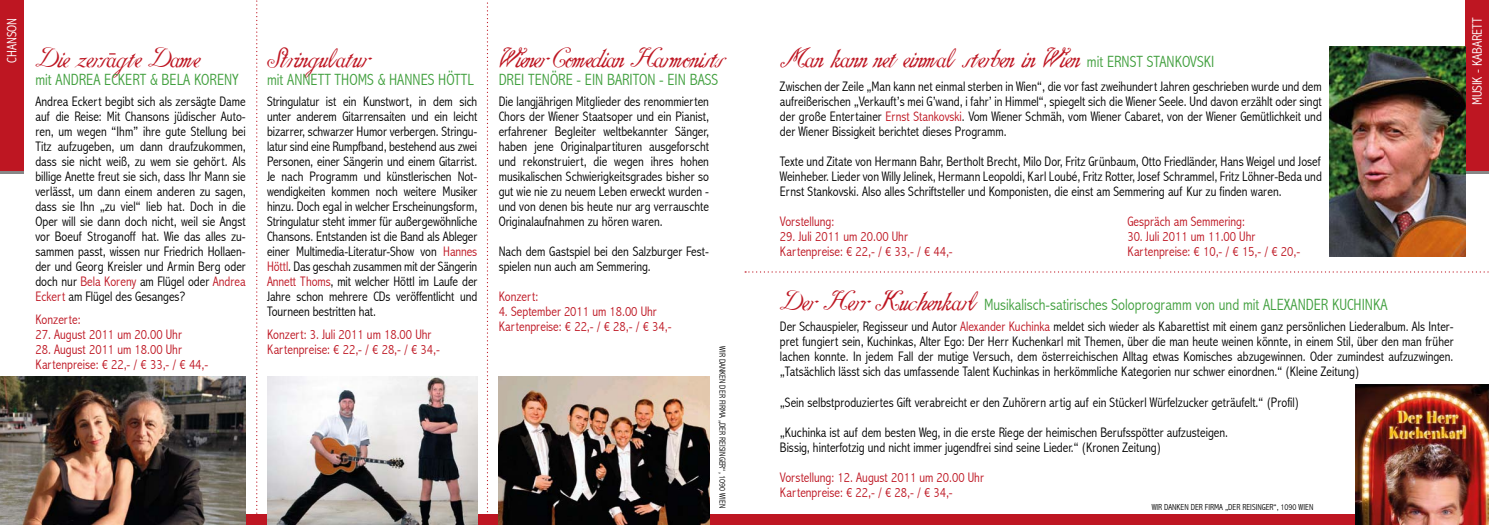
<style>
.page{position:relative;width:1489px;height:525px;background:#fff}
.page>*{position:absolute;margin:0;border:0;box-sizing:border-box;transform-origin:0 0}
.t1{font:30px "Daresiel Demo";letter-spacing:-.005em;color:#be1622}
.t2{font:30px "Daresiel Demo";letter-spacing:-.025em;color:#be1622}
.t3{font:300 condensed 16.25px "Abadi";color:#42a03f}
.t4{font:300 condensed 13.75px/15px "Abadi";color:#000;text-align:justify}
.t5{font:300 condensed 13.75px/15px "Abadi";color:#be1622}
.t6{font:300 condensed 13.75px "Abadi";color:#fff}
.t7{font:300 condensed 8.75px "Abadi";color:#000}
.s1{font-family:"Abadi";font-weight:300;font-stretch:condensed;font-size:16.25px;color:#42a03f}
.s2{color:#be1622}
.s3{font-family:"Daresiel Demo";font-weight:400;font-stretch:normal;font-size:30px;color:#be1622}
</style>
<div class="page">
<div style="left:744px;top:514px;width:637px;height:10px;background:#be1622"></div>
<div style="left:0;top:514px;width:744px;height:10px;background:#be1622"></div>
<svg style="left:256px;top:0;width:2px;height:525px"></svg>
<svg style="left:487px;top:2px;width:1px;height:523px"></svg>
<svg style="left:0;top:170px;width:24px;height:4px"></svg>
<div style="left:0;top:0;width:24px;height:170px;background:#be1622"></div>
<svg style="left:1464px;top:170px;width:24px;height:4px"></svg>
<div style="left:1464px;top:0;width:24px;height:170px;background:#be1622"></div>
<img style="left:498px;top:376px;width:211px;height:148px">
<img style="left:0;top:376px;width:246px;height:148px">
<img style="left:267px;top:376px;width:210px;height:148px">
<svg style="left:745px;top:271px;width:744px;height:1px"></svg>
<img style="left:1329px;top:46px;width:135px;height:210px">
<img style="left:1355px;top:384px;width:133px;height:140px">
<p class="t6" style="left:4px;top:63px;width:45px;rotate:-90deg">Chanson</p>
<p class="t6" style="left:1469px;top:105px;width:89px;rotate:-90deg">Musik - Kabarett</p>
<h1 class="t2" style="left:498px;top:43px;width:227px">Wiener Comedian Harmonists</h1>
<p class="t3" style="left:498px;top:70px;width:45px">Drei Tenöre</p>
<p class="t3" style="left:576px;top:70px;width:47px">- ein Bariton</p>
<p class="t3" style="left:659px;top:70px;width:47px">- ein Bass</p>
<h1 class="t1" style="left:780px;top:43px;width:436px">Man kann net einmal sterben in Wien <span class="s1">mit ERNST STANKOVSKI</span></h1>
<h1 class="t1" style="left:267px;top:43px;width:104px">Stringulatur</h1>
<h1 class="t1" style="left:35px;top:43px;width:166px">Die zersagte Dame</h1>
<p class="t3" style="left:35px;top:70px;width:36px">mit Andrea</p>
<p class="t3" style="left:104px;top:70px;width:15px">Eckert</p>
<p class="t3" style="left:150px;top:70px;width:60px">&amp; Bela Koreny</p>
<p class="t3" style="left:267px;top:70px;width:208px">mit ANNETT THOMS &amp; HANNES HÖTTL</p>
<p class="t4" style="left:780px;top:79px;width:543px">Zwischen der Zeile „Man kann net einmal sterben in Wien“, die vor fast zweihundert Jahren geschrieben wurde und dem aufreißerischen „Verkauft’s mei G’wand, i fahr’ in Himmel“, spiegelt sich die Wiener Seele. Und davon erzählt oder singt der große Entertainer <span class="s2">Ernst Stankovski</span>. Vom Wiener Schmäh, vom Wiener Cabaret, von der Wiener Gemütlichkeit und der Wiener Bissigkeit berichtet dieses Programm.</p>
<p class="t4" style="left:780px;top:154px;width:543px">Texte und Zitate von Hermann Bahr, Bertholt Brecht, Milo Dor, Fritz Grünbaum, Otto Friedländer, Hans Weigel und Josef Weinheber. Lieder von Willy Jelinek, Hermann Leopoldi, Karl Loubé, Fritz Rotter, Josef Schrammel, Fritz Löhner-Beda und Ernst Stankovski. Also alles Schriftsteller und Komponisten, die einst am Semmering auf Kur zu finden waren.</p>
<p class="t4" style="left:267px;top:94px;width:212px">Stringulatur ist ein Kunstwort, in dem sich unter anderem Gitarrensaiten und ein leicht bizarrer, schwarzer Humor verbergen. Stringu&shy;latur sind eine Rumpfband, bestehend aus zwei Personen, einer Sängerin und einem Gitarrist.<br>Je nach Programm und künstlerischen Not&shy;wendigkeiten kommen noch weitere Musiker hinzu. Doch egal in welcher Erscheinungsform, Stringulatur steht immer für außergewöhnliche Chansons. Entstanden ist die Band als Ableger einer Multimedia-Literatur-Show von <span class="s2">Hannes Höttl</span>. Das geschah zusammen mit der Sängerin <span class="s2">Annett Thoms</span>, mit welcher Höttl im Laufe der Jahre schon mehrere CDs veröffentlicht und Tourneen bestritten hat.</p>
<p class="t5" style="left:267px;top:326px;width:174px">Konzert: 3. Juli 2011 um 18.00 Uhr<br>Kartenpreise: € 22,- / € 28,- / € 34,-</p>
<p class="t4" style="left:35px;top:94px;width:212px">Andrea Eckert begibt sich als zersägte Dame auf die Reise: Mit Chansons jüdischer Auto&shy;ren, um wegen “Ihm” ihre gute Stellung bei Titz aufzugeben, um dann draufzukommen, dass sie nicht weiß, zu wem sie gehört. Als billige Anette freut sie sich, dass Ihr Mann sie verlässt, um dann einem anderen zu sagen, dass sie Ihn „zu viel“ lieb hat. Doch in die Oper will sie dann doch nicht, weil sie Angst vor Boeuf Stroganoff hat. Wie das alles zu&shy;sammen passt, wissen nur Friedrich Hollaen&shy;der und Georg Kreisler und Armin Berg oder doch nur <span class="s2">Bela Koreny</span> am Flügel oder <span class="s2">Andrea Eckert</span> am Flügel des Gesanges?</p>
<p class="t5" style="left:35px;top:311px;width:47px">Konzerte:</p>
<p class="t5" style="left:35px;top:326px;width:148px">27. August 2011 um 20.00 Uhr</p>
<p class="t5" style="left:35px;top:341px;width:174px">28. August 2011 um 18.00 Uhr<br>Kartenpreise: € 22,- / € 33,- / € 44,-</p>
<p class="t4" style="left:498px;top:94px;width:212px">Die langjährigen Mitglieder des renommierten Chors der Wiener Staatsoper und ein Pianist, erfahrener Begleiter weltbekannter Sänger, haben jene Originalpartituren ausgeforscht und rekonstruiert, die wegen ihres hohen musikalischen Schwierigkeitsgrades bisher so gut wie nie zu neuem Leben erweckt wurden - und von denen bis heute nur arg verrauschte Originalaufnahmen zu hören waren.</p>
<p class="t4" style="left:498px;top:244px;width:212px">Nach dem Gastspiel bei den Salzburger Fest&shy;spielen nun auch am Semmering.</p>
<p class="t5" style="left:498px;top:289px;width:41px">Konzert:</p>
<p class="t5" style="left:498px;top:304px;width:174px">4. September 2011 um 18.00 Uhr<br>Kartenpreise: € 22,- / € 28,- / € 34,-</p>
<p class="t5" style="left:1127px;top:214px;width:119px">Gespräch am Semmering:</p>
<p class="t5" style="left:1127px;top:229px;width:174px">30. Juli 2011 um 11.00 Uhr<br>Kartenpreise: € 10,- / € 15,- / € 20,-</p>
<p class="t5" style="left:780px;top:214px;width:56px">Vorstellung:</p>
<p class="t5" style="left:780px;top:229px;width:174px">29. Juli 2011 um 20.00 Uhr<br>Kartenpreise: € 22,- / € 33,- / € 44,-</p>
<p class="t3" style="left:780px;top:295px;width:609px"><span class="s3">Der Herr Kuchenkarl</span> Musikalisch-satirisches Soloprogramm von und mit ALEXANDER KUCHINKA</p>
<p class="t4" style="left:780px;top:319px;width:675px">Der Schauspieler, Regisseur und Autor <span class="s2">Alexander Kuchinka</span> meldet sich wieder als Kabarettist mit einem ganz persönlichen Liederalbum. Als Inter&shy;pret fungiert sein, Kuchinkas, Alter Ego: Der Herr Kuchenkarl mit Themen, über die man heute weinen könnte, in einem Stil, über den man früher lachen konnte. In jedem Fall der mutige Versuch, dem österreichischen Alltag etwas Komisches abzugewinnen. Oder zumindest aufzuzwingen. „Tatsächlich lässt sich das umfassende Talent Kuchinkas in herkömmliche Kategorien nur schwer einordnen.“ (Kleine Zeitung)</p>
<p class="t4" style="left:780px;top:386px;width:520px;line-height:30px">„Sein selbstproduziertes Gift verabreicht er den Zuhörern artig auf ein Stückerl Würfelzucker geträufelt.“ (Profil) „Kuchinka ist auf dem besten Weg, in die erste Riege der heimischen Berufsspötter aufzusteigen.</p>
<p class="t4" style="left:780px;top:439px;width:382px">Bissig, hinterfotzig und nicht immer jugendfrei sind seine Lieder.“ (Kronen Zeitung)</p>
<p class="t7" style="left:727px;top:346px;width:162px;rotate:90deg">Wir danken der Firma „Der Reisinger“, 1090 Wien</p>
<p class="t5" style="left:780px;top:469px;width:205px">Vorstellung: 12. August 2011 um 20.00 Uhr<br>Kartenpreise: € 22,- / € 28,- / € 34,-</p>
<p class="t7" style="left:1151px;top:501px;width:18px">Wir danken</p>
<p class="t7" style="left:1190px;top:501px;width:23px">der Firma</p>
<p class="t7" style="left:1224px;top:501px;width:26px">„Der Reisinger</p>
<p class="t7" style="left:1273px;top:501px;width:34px">“, 1090 Wien</p>
</div>
